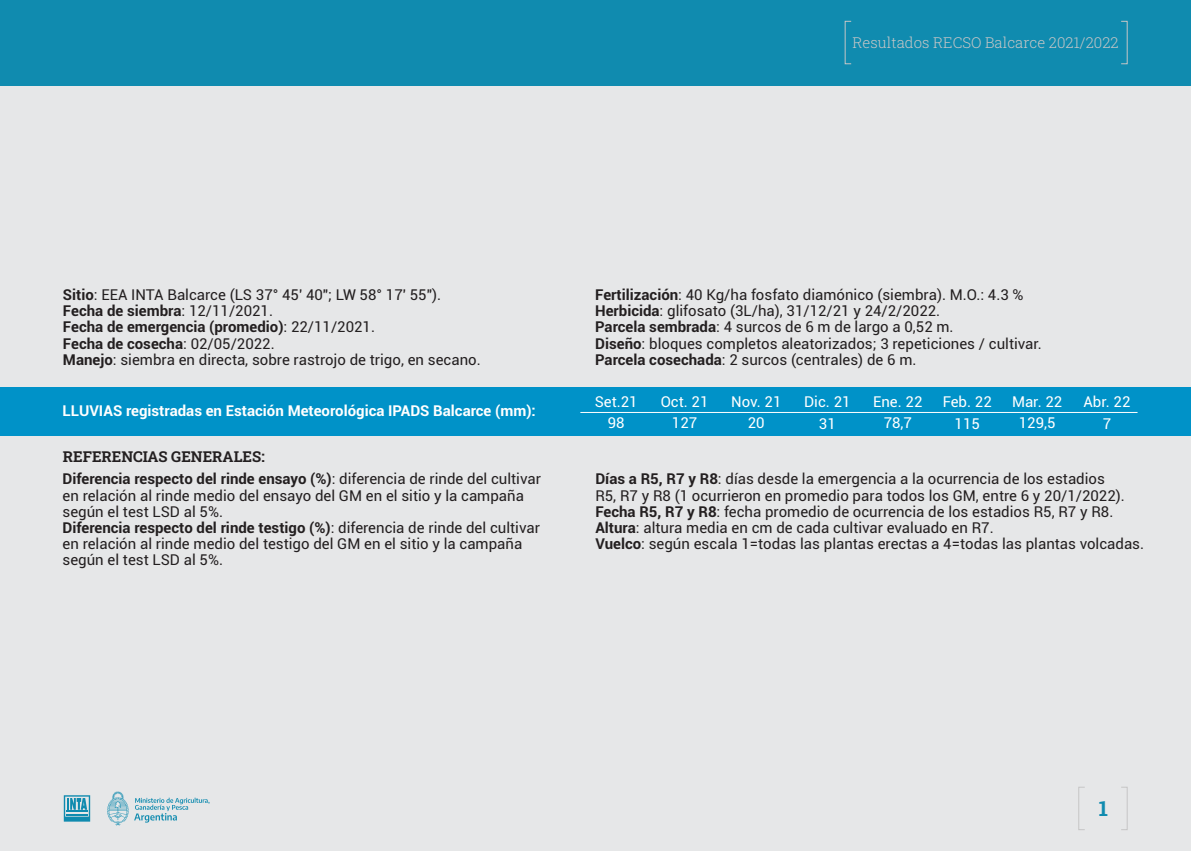
<style>
.page{position:relative;width:1191px;height:851px;background:#fff}
.page>*{position:absolute;margin:0;border:0;box-sizing:border-box;transform-origin:0 0}
.t1{font:700 21px "Roboto Slab";color:#108baf}
.t2{font:15px/16.2px "Roboto";color:#231f20}
.t3{font:15px/21.6px "Roboto";color:#fff;text-align:center}
.t4{font:700 15px "Roboto";color:#fff}
.t5{font:300 15px "Roboto Slab";color:#c6c6c6}
.t6{font:700 15px "Roboto Slab";color:#231f20}
.s1{font-weight:700}
.s2{font-family:"Roboto"}
</style>
<div class="page">
<div style="left:0;top:0;width:1191px;height:850px;background:#e6e7e8"></div>
<div style="left:0;top:387px;width:1191px;height:48px;background:#0092c8"></div>
<svg style="left:64px;top:795px;width:26px;height:26px"></svg>
<svg style="left:107px;top:791px;width:102px;height:34px"></svg>
<div style="left:0;top:0;width:1191px;height:85px;background:#108baf"></div>
<hr style="left:580px;top:412px;width:557px;height:1px;background:#fff">
<div style="left:1078px;top:786px;width:7px;height:44px;border:1px solid #c6c6c6"></div>
<div style="left:1120px;top:786px;width:7px;height:44px;border:1px solid #c6c6c6"></div>
<p class="t5" style="left:852px;top:32px;width:268px">Resultados RECSO Balcarce 2021/2022</p>
<p class="t2" style="left:63px;top:288px;width:419px"><span class="s1">Sitio</span>: EEA INTA Balcarce (LS 37° 45' 40"; LW 58° 17' 55").<br><span class="s1">Fecha de siembra</span>: 12/11/2021.<br><span class="s1">Fecha de emergencia (promedio)</span>: 22/11/2021.<br><span class="s1">Fecha de cosecha</span>: 02/05/2022.<br><span class="s1">Manejo</span>: siembra en directa, sobre rastrojo de trigo, en secano.</p>
<p class="t2" style="left:595px;top:288px;width:448px"><span class="s1">Fertilización</span>: 40 Kg/ha fosfato diamónico (siembra). M.O.: 4.3 % <span class="s1">Herbicida</span>: glifosato (3L/ha), 31/12/21 y 24/2/2022.<br><span class="s1">Parcela sembrada</span>: 4 surcos de 6 m de largo a 0,52 m.<br><span class="s1">Diseño</span>: bloques completos aleatorizados; 3 repeticiones / cultivar.<br><span class="s1">Parcela cosechada</span>: 2 surcos (centrales) de 6 m.</p>
<p class="t4" style="left:63px;top:404px;width:475px">LLUVIAS registradas en Estación Meteorológica IPADS Balcarce (mm):</p>
<p class="t3" style="left:594px;top:392px;width:44px">Set.21<br>98</p>
<p class="t3" style="left:660px;top:392px;width:49px">Oct. 21<br>127</p>
<p class="t3" style="left:731px;top:392px;width:52px">Nov. 21<br>20</p>
<p class="t3" style="left:804px;top:392px;width:48px">Dic. 21<br>31</p>
<p class="t3" style="left:873px;top:392px;width:51px">Ene. 22<br>78,7</p>
<p class="t3" style="left:942px;top:392px;width:51px">Feb. 22<br>115</p>
<p class="t3" style="left:1012px;top:392px;width:52px">Mar. 22<br>129,5</p>
<p class="t3" style="left:1083px;top:392px;width:49px">Abr. 22<br>7</p>
<p class="t6" style="left:63px;top:446px;width:204px">REFERENCIAS GENERALES<span class="s2">:</span></p>
<p class="t2" style="left:63px;top:472px;width:480px"><span class="s1">Diferencia respecto del rinde ensayo (%)</span>: diferencia de rinde del cultivar en relación al rinde medio del ensayo del GM en el sitio y la campaña según el test LSD al 5%.<br><span class="s1">Diferencia respecto del rinde testigo (%)</span>: diferencia de rinde del cultivar en relación al rinde medio del testigo del GM en el sitio y la campaña según el test LSD al 5%.</p>
<p class="t2" style="left:595px;top:472px;width:550px"><span class="s1">Días a R5, R7 y R8</span>: días desde la emergencia a la ocurrencia de los estadios<br>R5, R7 y R8 (1 ocurrieron en promedio para todos los GM, entre 6 y 20/1/2022).<br><span class="s1">Fecha R5, R7 y R8</span>: fecha promedio de ocurrencia de los estadios R5, R7 y R8.<br><span class="s1">Altura</span>: altura media en cm de cada cultivar evaluado en R7.<br><span class="s1">Vuelco</span>: según escala 1=todas las plantas erectas a 4=todas las plantas volcadas.</p>
<h1 class="t1" style="left:1098px;top:793px;width:11px">1</h1>
</div>
